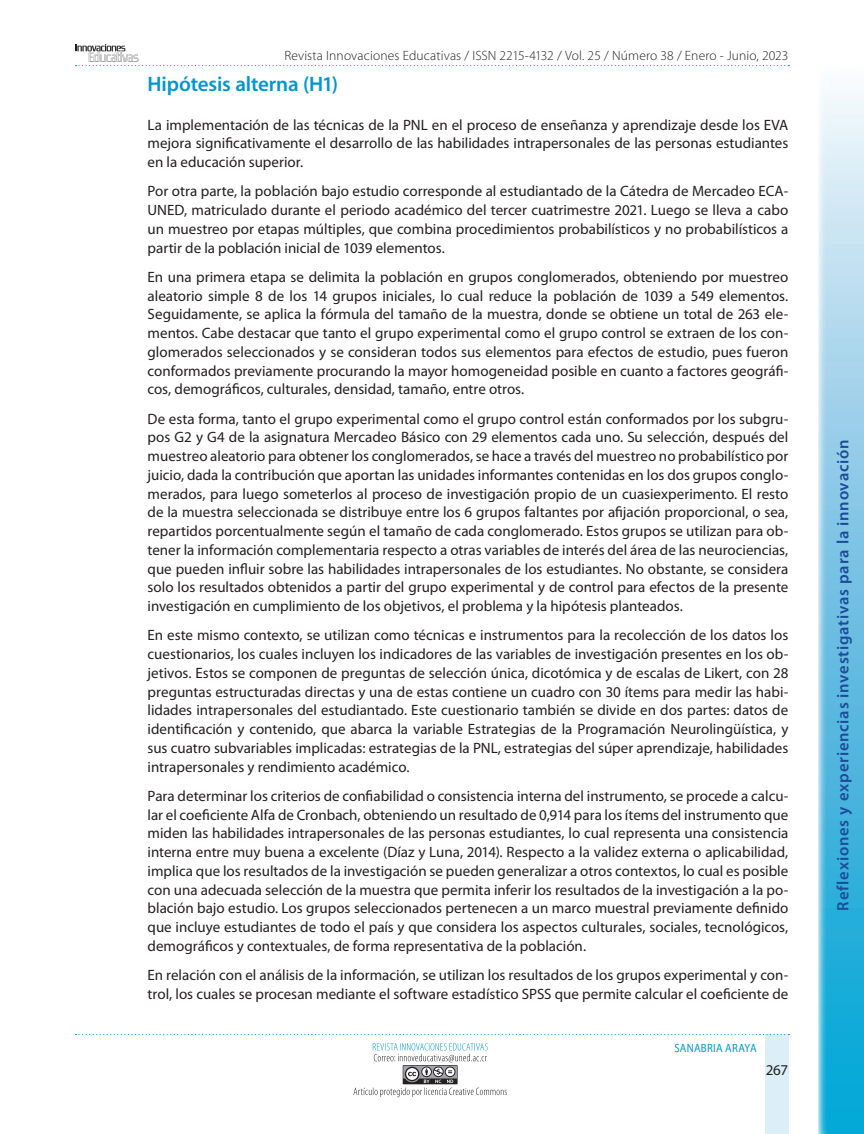
<style>
.page{position:relative;width:864px;height:1134px;background:#fff}
.page>*{position:absolute;margin:0;border:0;box-sizing:border-box;transform-origin:0 0}
.t1{font:600 21px "Myriad Pro";letter-spacing:-.01em;color:#0097ce}
.t2{font:600 16.5px "Myriad Pro";letter-spacing:.045em;color:#1a4c99}
.t3{font:15px/18.8px "Myriad Pro";color:#231f20;text-align:justify}
.t4{font:300 13.5px "Myriad Pro";letter-spacing:.01em;color:#231f20}
.t5{font:12px "Myriad Pro";letter-spacing:.025em;color:#0097ce;scale:.9 1}
</style>
<div class="page">
<svg style="left:76px;top:44px;width:713px;height:22px"></svg>
<div style="left:765px;top:1034px;width:23px;height:100px;background:#dceef7"></div>
<svg style="left:76px;top:1034px;width:713px;height:1px"></svg>
<svg style="left:354px;top:1043px;width:153px;height:54px"></svg>
<svg style="left:818px;top:91px;width:46px;height:1043px;background:#79c7e6"></svg>
<p class="t4" style="left:284px;top:48px;width:506px">Revista Innovaciones Educativas / ISSN 2215-4132 / Vol. 25 / Número 38 / Enero - Junio, 2023</p>
<h1 class="t1" style="left:148px;top:73px;width:192px">Hipótesis alterna (H1)</h1>
<p class="t3" style="left:148px;top:115px;width:642px">La implementación de las técnicas de la PNL en el proceso de enseñanza y aprendizaje desde los EVA mejora significativamente el desarrollo de las habilidades intrapersonales de las personas estudiantes en la educación superior.</p>
<p class="t3" style="left:148px;top:182px;width:642px">Por otra parte, la población bajo estudio corresponde al estudiantado de la Cátedra de Mercadeo ECA-UNED, matriculado durante el periodo académico del tercer cuatrimestre 2021. Luego se lleva a cabo un muestreo por etapas múltiples, que combina procedimientos probabilísticos y no probabilísticos a partir de la población inicial de 1039 elementos.</p>
<p class="t3" style="left:148px;top:268px;width:642px">En una primera etapa se delimita la población en grupos conglomerados, obteniendo por muestreo aleatorio simple 8 de los 14 grupos iniciales, lo cual reduce la población de 1039 a 549 elementos.<br>Seguidamente, se aplica la fórmula del tamaño de la muestra, donde se obtiene un total de 263 ele&shy;mentos. Cabe destacar que tanto el grupo experimental como el grupo control se extraen de los con&shy;glomerados seleccionados y se consideran todos sus elementos para efectos de estudio, pues fueron conformados previamente procurando la mayor homogeneidad posible en cuanto a factores geográfi&shy;cos, demográficos, culturales, densidad, tamaño, entre otros.</p>
<p class="t3" style="left:148px;top:409px;width:642px">De esta forma, tanto el grupo experimental como el grupo control están conformados por los subgru&shy;pos G2 y G4 de la asignatura Mercadeo Básico con 29 elementos cada uno. Su selección, después del muestreo aleatorio para obtener los conglomerados, se hace a través del muestreo no probabilístico por juicio, dada la contribución que aportan las unidades informantes contenidas en los dos grupos conglo&shy;merados, para luego someterlos al proceso de investigación propio de un cuasiexperimento. El resto de la muestra seleccionada se distribuye entre los 6 grupos faltantes por afijación proporcional, o sea, repartidos porcentualmente según el tamaño de cada conglomerado. Estos grupos se utilizan para ob&shy;tener la información complementaria respecto a otras variables de interés del área de las neurociencias, que pueden influir sobre las habilidades intrapersonales de los estudiantes. No obstante, se considera solo los resultados obtenidos a partir del grupo experimental y de control para efectos de la presente investigación en cumplimiento de los objetivos, el problema y la hipótesis planteados.</p>
<p class="t3" style="left:148px;top:626px;width:642px">En este mismo contexto, se utilizan como técnicas e instrumentos para la recolección de los datos los cuestionarios, los cuales incluyen los indicadores de las variables de investigación presentes en los ob&shy;jetivos. Estos se componen de preguntas de selección única, dicotómica y de escalas de Likert, con 28 preguntas estructuradas directas y una de estas contiene un cuadro con 30 ítems para medir las habi&shy;lidades intrapersonales del estudiantado. Este cuestionario también se divide en dos partes: datos de identificación y contenido, que abarca la variable Estrategias de la Programación Neurolingüística, y sus cuatro subvariables implicadas: estrategias de la PNL, estrategias del súper aprendizaje, habilidades intrapersonales y rendimiento académico.</p>
<p class="t3" style="left:148px;top:787px;width:642px">Para determinar los criterios de confiabilidad o consistencia interna del instrumento, se procede a calcu&shy;lar el coeficiente Alfa de Cronbach, obteniendo un resultado de 0,914 para los ítems del instrumento que miden las habilidades intrapersonales de las personas estudiantes, lo cual representa una consistencia interna entre muy buena a excelente (Díaz y Luna, 2014). Respecto a la validez externa o aplicabilidad, implica que los resultados de la investigación se pueden generalizar a otros contextos, lo cual es posible con una adecuada selección de la muestra que permita inferir los resultados de la investigación a la po&shy;blación bajo estudio. Los grupos seleccionados pertenecen a un marco muestral previamente definido que incluye estudiantes de todo el país y que considera los aspectos culturales, sociales, tecnológicos, demográficos y contextuales, de forma representativa de la población.</p>
<p class="t3" style="left:148px;top:966px;width:642px">En relación con el análisis de la información, se utilizan los resultados de los grupos experimental y con&shy;trol, los cuales se procesan mediante el software estadístico SPSS que permite calcular el coeficiente de</p>
<p class="t5" style="left:674px;top:1041px;width:93px">SANABRIA ARAYA</p>
<p class="t3" style="left:766px;top:1060px;width:24px">267</p>
<p class="t2" style="left:834px;top:911px;width:473px;rotate:-90deg">Reflexiones y experiencias investigativas para la innovación</p>
</div>
